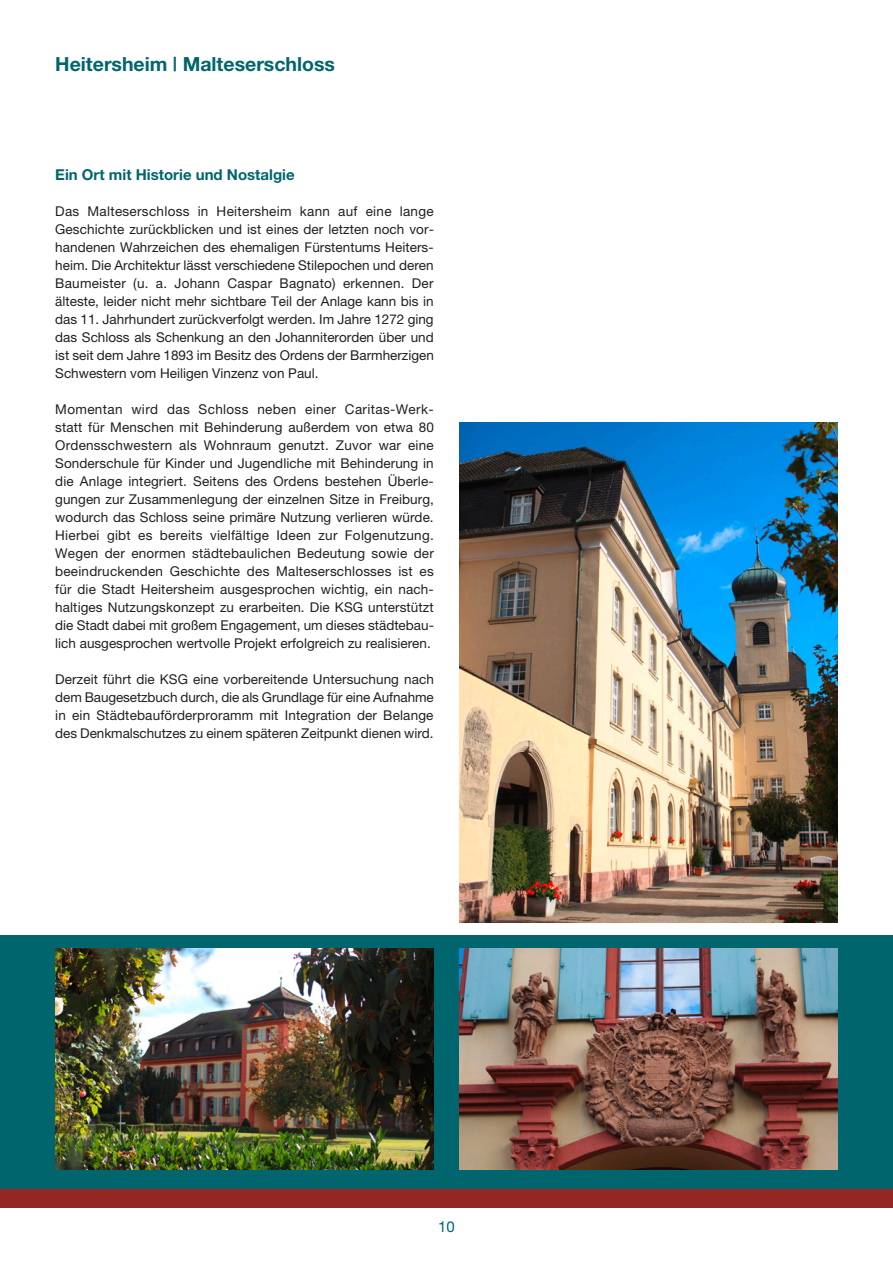
<style>
.page{position:relative;width:893px;height:1263px;background:#fff}
.page>*{position:absolute;margin:0;border:0;box-sizing:border-box;transform-origin:0 0}
.t1{font:700 19.5px "Helvetica Neue";color:#01656d}
.t2{font:700 15px "Helvetica Neue";color:#01656d}
.t3{font:15px "Helvetica Neue";color:#01656d}
.t4{font:13.5px/18px "Helvetica Neue";color:#231f20;text-align:justify}
</style>
<div class="page">
<div style="left:0;top:1186px;width:893px;height:22px;background:#942723"></div>
<div style="left:0;top:935px;width:893px;height:253px;background:#01656d"></div>
<img style="left:459px;top:948px;width:379px;height:221px">
<img style="left:55px;top:948px;width:379px;height:221px">
<img style="left:459px;top:422px;width:379px;height:501px">
<h1 class="t1" style="left:55px;top:52px;width:281px">Heitersheim | Malteserschloss</h1>
<p class="t2" style="left:55px;top:165px;width:241px">Ein Ort mit Historie und Nostalgie</p>
<p class="t4" style="left:55px;top:202px;width:380px">Das Malteserschloss in Heitersheim kann auf eine lange Geschichte zurückblicken und ist eines der letzten noch vor&shy;handenen Wahrzeichen des ehemaligen Fürstentums Heiters&shy;heim. Die Architektur lässt verschiedene Stilepochen und deren Baumeister (u. a. Johann Caspar Bagnato) erkennen. Der älteste, leider nicht mehr sichtbare Teil der Anlage kann bis in das 11. Jahrhundert zurückverfolgt werden. Im Jahre 1272 ging das Schloss als Schenkung an den Johanniterorden über und ist seit dem Jahre 1893 im Besitz des Ordens der Barmherzigen Schwestern vom Heiligen Vinzenz von Paul.</p>
<p class="t4" style="left:55px;top:400px;width:380px">Momentan wird das Schloss neben einer Caritas-Werk&shy;statt für Menschen mit Behinderung außerdem von etwa 80<br>Ordensschwestern als Wohnraum genutzt. Zuvor war eine Sonderschule für Kinder und Jugendliche mit Behinderung in die Anlage integriert. Seitens des Ordens bestehen Überle&shy;gungen zur Zusammenlegung der einzelnen Sitze in Freiburg, wodurch das Schloss seine primäre Nutzung verlieren würde.<br>Hierbei gibt es bereits vielfältige Ideen zur Folgenutzung.<br>Wegen der enormen städtebaulichen Bedeutung sowie der beeindruckenden Geschichte des Malteserschlosses ist es für die Stadt Heitersheim ausgesprochen wichtig, ein nach&shy;haltiges Nutzungskonzept zu erarbeiten. Die KSG unterstützt die Stadt dabei mit großem Engagement, um dieses städtebau&shy;lich ausgesprochen wertvolle Projekt erfolgreich zu realisieren.</p>
<p class="t4" style="left:55px;top:670px;width:380px">Derzeit führt die KSG eine vorbereitende Untersuchung nach dem Baugesetzbuch durch, die als Grundlage für eine Aufnahme in ein Städtebauförderproramm mit Integration der Belange des Denkmalschutzes zu einem späteren Zeitpunkt dienen wird.</p>
<p class="t3" style="left:438px;top:1218px;width:18px">10</p>
</div>
